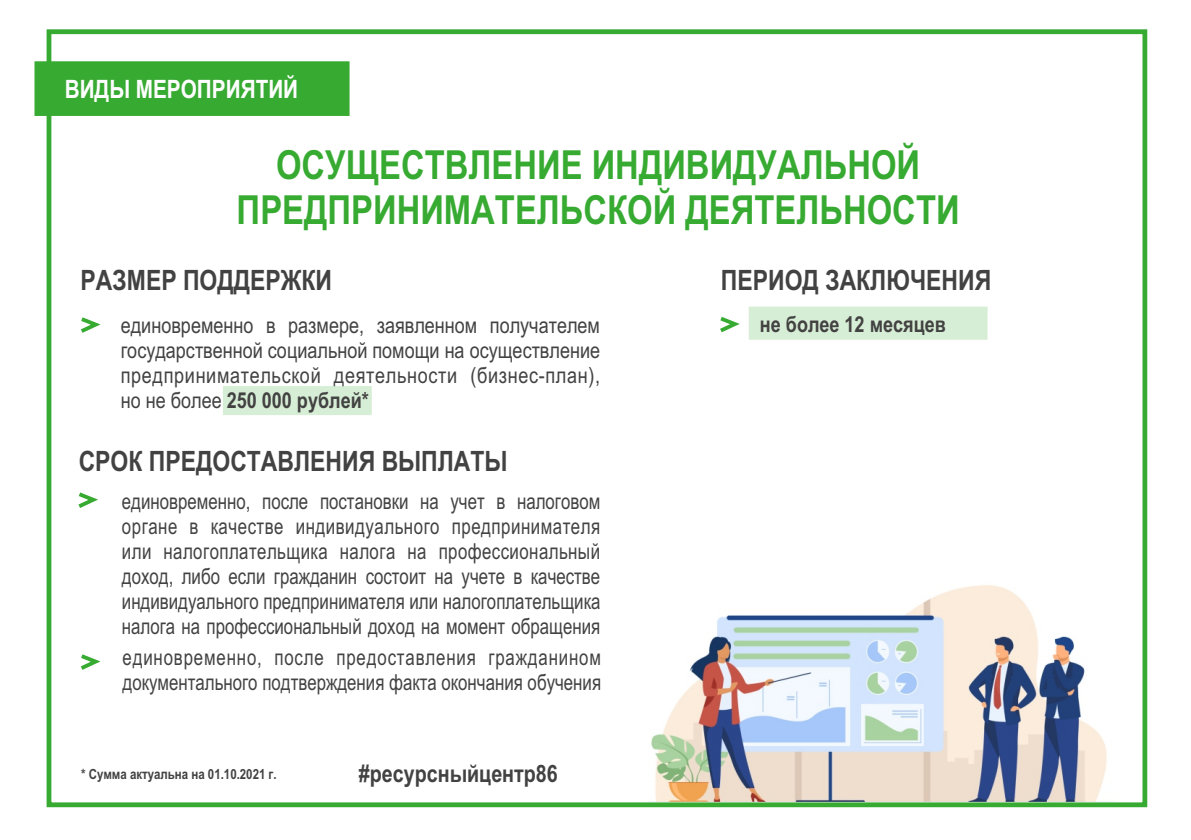
<style>
.page{position:relative;width:1191px;height:840px;background:#fff}
.page>*{position:absolute;margin:0;border:0;box-sizing:border-box;transform-origin:0 0}
.t1{font:700 40px/45.8px "Arial Narrow";color:#37aa32;text-align:center}
.t2{font:700 28px "Arial Narrow";color:#434242}
.t3{font:700 25.2px "Arial Narrow";color:#fefefe}
.t4{font:700 24px "Arial Narrow";color:#434242}
.t5{font:22px/25px "Arial Narrow";color:#434242;text-align:justify;scale:.93 1}
.t6{font:22px/25px "Arial Narrow";color:#434242;text-align:justify}
.t7{font:700 22px "Arial Narrow";color:#434242}
.t8{font:700 14px "Arial Narrow";color:#434242}
.s1{font-weight:700}
</style>
<div class="page">
<img style="left:580px;top:493px;width:568px;height:315px">
<svg style="left:603px;top:800px;width:545px;height:8px"></svg>
<div style="left:34px;top:61px;width:316px;height:55px;background:#37aa32"></div>
<div style="left:47px;top:29px;width:1100px;height:777px;border:5px solid #37aa32"></div>
<svg style="left:81px;top:317px;width:20px;height:16px"></svg>
<svg style="left:78px;top:492px;width:20px;height:16px"></svg>
<svg style="left:720px;top:306px;width:268px;height:34px"></svg>
<div style="left:223px;top:386px;width:149px;height:29px;background:#d7eed6"></div>
<svg style="left:80px;top:654px;width:21px;height:16px"></svg>
<p class="t3" style="left:65px;top:79px;width:235px">ВИДЫ МЕРОПРИЯТИЙ</p>
<h1 class="t1" style="left:237px;top:145px;width:724px">ОСУЩЕСТВЛЕНИЕ ИНДИВИДУАЛЬНОЙ<br>ПРЕДПРИНИМАТЕЛЬСКОЙ ДЕЯТЕЛЬНОСТИ</h1>
<p class="t2" style="left:81px;top:270px;width:253px">РАЗМЕР ПОДДЕРЖКИ</p>
<p class="t2" style="left:721px;top:269px;width:272px">ПЕРИОД ЗАКЛЮЧЕНИЯ</p>
<p class="t6" style="left:121px;top:314px;width:481px">единовременно в размере, заявленном получателем государственной социальной помощи на осуществление предпринимательской деятельности (бизнес-план), но не более <span class="s1">250 000 рублей*</span></p>
<p class="t7" style="left:760px;top:316px;width:187px">не более 12 месяцев</p>
<p class="t2" style="left:79px;top:450px;width:430px">СРОК ПРЕДОСТАВЛЕНИЯ ВЫПЛАТЫ</p>
<p class="t5" style="left:122px;top:490px;width:516px">единовременно, после постановки на учет в налоговом органе в качестве индивидуального предпринимателя или налогоплательщика налога на профессиональный доход, либо если гражданин состоит на учете в качестве индивидуального предпринимателя или налогоплательщика налога на профессиональный доход на момент обращения</p>
<p class="t5" style="left:122px;top:646px;width:516px">единовременно, после предоставления гражданином документального подтверждения факта окончания обучения</p>
<p class="t8" style="left:81px;top:768px;width:197px">* Сумма актуальна на 01.10.2021 г.</p>
<p class="t4" style="left:359px;top:763px;width:200px">#ресурсныйцентр86</p>
</div>
